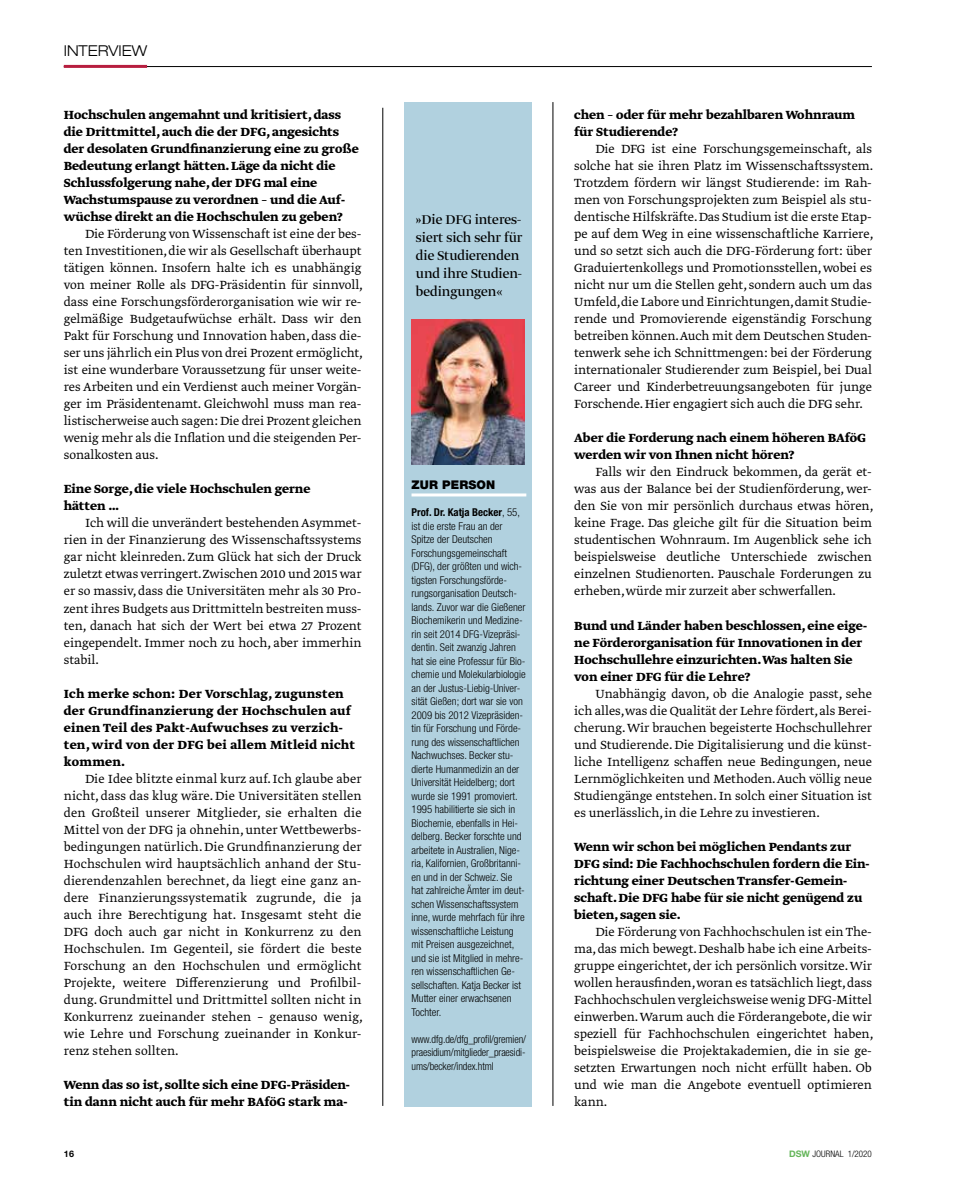
<style>
.page{position:relative;width:957px;height:1191px;background:#fff}
.page>*{position:absolute;margin:0;border:0;box-sizing:border-box;transform-origin:0 0}
.t1{font:15px/18px "Greta Display Std";color:#000}
.t2{font:300 expanded 15px "Helvetica Neue LT Std";color:#000}
.t3{font:300 13.95px/17px "Greta Text Std";color:#000;text-align:justify}
.t4{font:700 13.95px/17px "Greta Text Std";color:#000}
.t5{font:700 13.95px/17px "Greta Text Std";letter-spacing:.02em;color:#000}
.t6{font:900 12px "Helvetica Neue LT Std";letter-spacing:.01em;color:#000}
.t7{font:300 condensed 10.8px/13.5px "Helvetica Neue LT Std";color:#000}
.t8{font:300 condensed 10.8px/13.5px "Helvetica Neue LT Std";color:#000;text-align:justify;scale:.96 1}
.t9{font:300 condensed 9px "Helvetica Neue LT Std";color:#000}
.t10{font:700 9px "Helvetica Neue LT Std";color:#000}
.s1{font-family:"Minion Pro"}
.s2{font-weight:700}
.s3{font-weight:700;font-stretch:normal;color:#65b65a}
</style>
<div class="page">
<hr style="left:64px;top:66px;width:808px;height:1px;background:#000">
<hr style="left:64px;top:65px;width:83px;height:3px;background:#b71e3f">
<hr style="left:382px;top:108px;width:1px;height:998px;background:#000">
<hr style="left:553px;top:102px;width:1px;height:1004px;background:#000">
<div style="left:404px;top:102px;width:127px;height:1005px;background:#b1d1df"></div>
<hr style="left:411px;top:493px;width:115px;height:3px;background:#fff">
<img style="left:411px;top:319px;width:114px;height:145px">
<p class="t2" style="left:64px;top:42px;width:85px">INTERVIEW</p>
<p class="t4" style="left:64px;top:107px;width:296px">Hochschulen angemahnt und kritisiert, dass die Drittmittel, auch die der DFG, angesichts der desolaten Grundfinanzierung eine zu große Bedeutung erlangt hätten. Läge da nicht die Schlussfolgerung nahe, der DFG mal eine Wachstumspause zu verordnen – und die Auf&shy;wüchse direkt an die Hochschulen zu geben?</p>
<p class="t3" style="left:64px;top:226px;width:301px;text-indent:21px">Die Förderung von Wissenschaft ist eine der bes&shy;ten Investitionen, die wir als Gesellschaft überhaupt tätigen können. Insofern halte ich es unabhängig von meiner Rolle als DFG-Präsidentin für sinnvoll, dass eine Forschungsförderorganisation wie wir re&shy;gelmäßige Budgetaufwüchse erhält. Dass wir den Pakt für Forschung und Innovation haben, dass die&shy;ser uns jährlich ein Plus von drei Prozent ermöglicht, ist eine wunderbare Voraussetzung für unser weite&shy;res Arbeiten und ein Verdienst auch meiner Vorgän&shy;ger im Präsidentenamt. Gleichwohl muss man rea&shy;listischerweise auch sagen: Die drei Prozent gleichen wenig mehr als die Inflation und die steigenden Per&shy;sonalkosten aus.</p>
<p class="t4" style="left:64px;top:481px;width:248px">Eine Sorge, die viele Hochschulen gerne hätten …</p>
<p class="t3" style="left:64px;top:515px;width:299px;text-indent:21px">Ich will die unverändert bestehenden Asymmet&shy;rien in der Finanzierung des Wissenschaftssystems gar nicht kleinreden. Zum Glück hat sich der Druck zuletzt etwas verringert. Zwischen 2010 und 2015 war er so massiv, dass die Universitäten mehr als 30 Pro&shy;zent ihres Budgets aus Drittmitteln bestreiten muss&shy;ten, danach hat sich der Wert bei etwa 27 Prozent eingependelt. Immer noch zu hoch, aber immerhin stabil.</p>
<p class="t5" style="left:64px;top:685px;width:293px">Ich merke schon: Der Vorschlag, zugunsten der Grundfinanzierung der Hochschulen auf einen Teil des Pakt-Aufwuchses zu verzich&shy;ten, wird von der DFG bei allem Mitleid nicht kommen.</p>
<p class="t3" style="left:64px;top:770px;width:301px;text-indent:21px">Die Idee blitzte einmal kurz auf. Ich glaube aber nicht, dass das klug wäre. Die Universitäten stellen den Großteil unserer Mitglieder, sie erhalten die Mittel von der DFG ja ohnehin, unter Wettbewerbs&shy;bedingungen natürlich. Die Grundfinanzierung der Hochschulen wird hauptsächlich anhand der Stu&shy;dierendenzahlen berechnet, da liegt eine ganz an&shy;dere Finanzierungssystematik zugrunde, die ja auch ihre Berechtigung hat. Insgesamt steht die DFG doch auch gar nicht in Konkurrenz zu den Hochschulen. Im Gegenteil, sie fördert die beste Forschung an den Hochschulen und ermöglicht Projekte, weitere Differenzierung und Profilbil&shy;dung. Grundmittel und Drittmittel sollten nicht in Konkurrenz zueinander stehen – genauso wenig, wie Lehre und Forschung zueinander in Konkur&shy;renz stehen sollten.</p>
<p class="t4" style="left:64px;top:1076px;width:288px">Wenn das so ist, sollte sich eine DFG-Präsiden&shy;tin dann nicht auch für mehr BAföG stark ma-</p>
<p class="t1" style="left:416px;top:211px;width:108px">»Die DFG interes&shy;siert sich sehr für die Studierenden und ihre Studien&shy;bedingungen<span class="s1">«</span></p>
<p class="t6" style="left:411px;top:478px;width:85px">ZUR PERSON</p>
<p class="t7" style="left:411px;top:505px;width:116px"><span class="s2">Prof. Dr. Katja Becker</span>, 55, ist die erste Frau an der<br>Spitze der Deutschen<br>Forschungsgemeinschaft (DFG), der größten und wich&shy;tigsten Forschungsförde&shy;rungsorganisation Deutsch&shy;lands. Zuvor war die Gießener<br>Biochemikerin und Medizine&shy;rin seit 2014 DFG-Vizepräsi&shy;dentin. Seit zwanzig Jahren hat sie eine Professur für Bio&shy;chemie und Molekularbiologie an der Justus-Liebig-Univer&shy;sität Gießen; dort war sie von<br>2009 bis 2012 Vizepräsiden&shy;tin für Forschung und Förde&shy;rung des wissenschaftlichen<br>Nachwuchses. Becker stu&shy;dierte Humanmedizin an der<br>Universität Heidelberg; dort wurde sie 1991 promoviert.<br>1995 habilitierte sie sich in<br>Biochemie, ebenfalls in Hei&shy;delberg. Becker forschte und arbeitete in Australien, Nige&shy;ria, Kalifornien, Großbritanni&shy;en und in der Schweiz. Sie hat zahlreiche Ämter im deut&shy;schen Wissenschaftssystem inne, wurde mehrfach für ihre wissenschaftliche Leistung mit Preisen ausgezeichnet, und sie ist Mitglied in mehre&shy;ren wissenschaftlichen Ge&shy;sellschaften. Katja Becker ist<br>Mutter einer erwachsenen<br>Tochter.</p>
<p class="t8" style="left:411px;top:1032px;width:121px">www.dfg.de/dfg_profil/gremien/ praesidium/mitglieder_praesidi&shy;ums/becker/index.html</p>
<p class="t4" style="left:574px;top:107px;width:282px">chen – oder für mehr bezahlbaren Wohnraum für Studierende?</p>
<p class="t3" style="left:574px;top:141px;width:301px;text-indent:21px">Die DFG ist eine Forschungsgemeinschaft, als solche hat sie ihren Platz im Wissenschaftssystem.<br>Trotzdem fördern wir längst Studierende: im Rah&shy;men von Forschungsprojekten zum Beispiel als stu&shy;dentische Hilfskräfte. Das Studium ist die erste Etap&shy;pe auf dem Weg in eine wissenschaftliche Karriere, und so setzt sich auch die DFG-Förderung fort: über Graduiertenkollegs und Promotionsstellen, wobei es nicht nur um die Stellen geht, sondern auch um das Umfeld,die Labore und Einrichtungen,damit Studie&shy;rende und Promovierende eigenständig Forschung betreiben können.Auch mit dem Deutschen Studen&shy;tenwerk sehe ich Schnittmengen: bei der Förderung internationaler Studierender zum Beispiel, bei Dual Career und Kinderbetreuungsangeboten für junge Forschende. Hier engagiert sich auch die DFG sehr.</p>
<p class="t4" style="left:574px;top:430px;width:293px">Aber die Forderung nach einem höheren BAföG werden wir von Ihnen nicht hören?</p>
<p class="t3" style="left:574px;top:464px;width:301px;text-indent:21px">Falls wir den Eindruck bekommen, da gerät et&shy;was aus der Balance bei der Studienförderung, wer&shy;den Sie von mir persönlich durchaus etwas hören, keine Frage. Das gleiche gilt für die Situation beim studentischen Wohnraum. Im Augenblick sehe ich beispielsweise deutliche Unterschiede zwischen einzelnen Studienorten. Pauschale Forderungen zu erheben, würde mir zurzeit aber schwerfallen.</p>
<p class="t4" style="left:574px;top:617px;width:295px">Bund und Länder haben beschlossen, eine eige&shy;ne Förderorganisation für Innovationen in der Hochschullehre einzurichten. Was halten Sie von einer DFG für die Lehre?</p>
<p class="t3" style="left:574px;top:685px;width:299px;text-indent:21px">Unabhängig davon, ob die Analogie passt, sehe ich alles,was die Qualität der Lehre fördert, als Berei&shy;cherung. Wir brauchen begeisterte Hochschullehrer und Studierende. Die Digitalisierung und die künst&shy;liche Intelligenz schaffen neue Bedingungen, neue Lernmöglichkeiten und Methoden. Auch völlig neue Studiengänge entstehen. In solch einer Situation ist es unerlässlich, in die Lehre zu investieren.</p>
<p class="t4" style="left:574px;top:838px;width:297px">Wenn wir schon bei möglichen Pendants zur DFG sind: Die Fachhochschulen fordern die Ein&shy;richtung einer Deutschen Transfer-Gemein&shy;schaft. Die DFG habe für sie nicht genügend zu bieten, sagen sie.</p>
<p class="t3" style="left:574px;top:924px;width:301px;text-indent:21px">Die Förderung von Fachhochschulen ist ein The&shy;ma, das mich bewegt. Deshalb habe ich eine Arbeits&shy;gruppe eingerichtet, der ich persönlich vorsitze. Wir wollen herausfinden, woran es tatsächlich liegt, dass Fachhochschulen vergleichsweise wenig DFG-Mittel einwerben. Warum auch die Förderangebote, die wir speziell für Fachhochschulen eingerichtet haben, beispielsweise die Projektakademien, die in sie ge&shy;setzten Erwartungen noch nicht erfüllt haben. Ob und wie man die Angebote eventuell optimieren kann.</p>
<p class="t10" style="left:64px;top:1148px;width:12px">16</p>
<p class="t9" style="left:789px;top:1148px;width:84px"><span class="s3">DSW</span> JOURNAL 1/2020</p>
</div>
